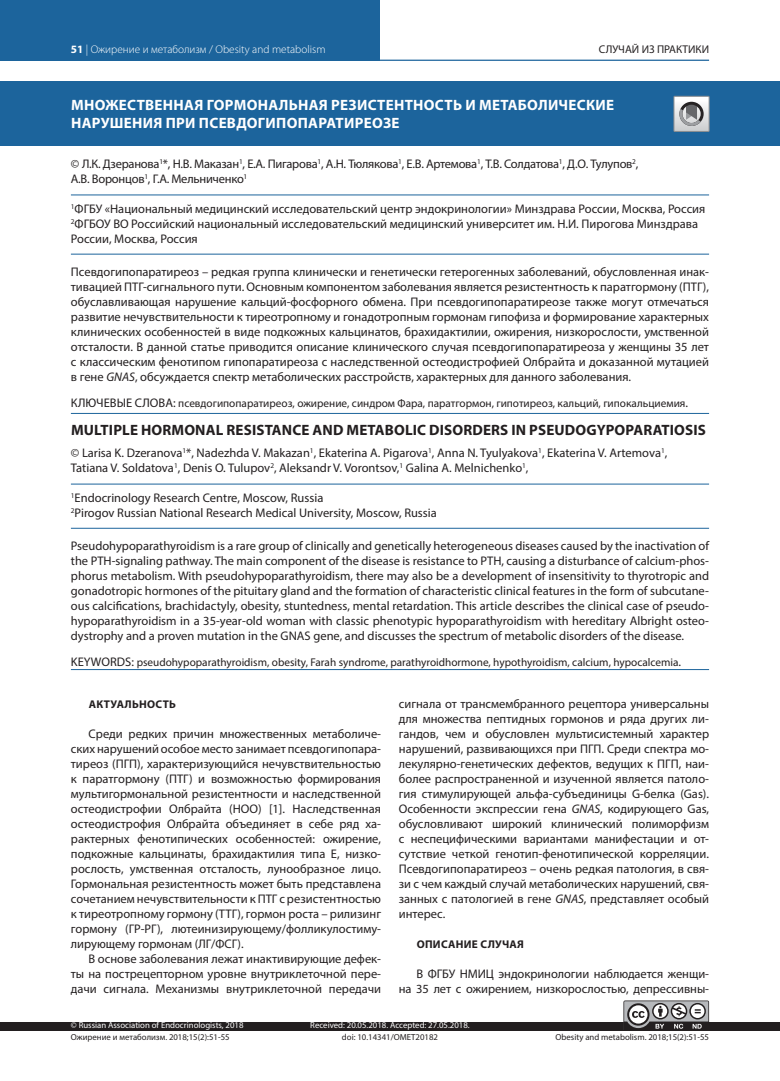
<style>
.page{position:relative;width:780px;height:1081px;background:#fff}
.page>*{position:absolute;margin:0;border:0;box-sizing:border-box;transform-origin:0 0}
.t1{font:700 15px/18px "Myriad Pro";letter-spacing:.02em;color:#fff}
.t2{font:700 15px "Myriad Pro";letter-spacing:.01em;color:#231f20}
.t3{font:12.5px/15px "Myriad Pro";color:#231f20;text-align:justify}
.t4{font:12.5px/15px "Myriad Pro";letter-spacing:-.02em;color:#231f20}
.t5{font:11.25px "Myriad Pro";color:#231f20}
.t6{font:300 11.25px "Myriad Pro";color:#fff}
.t7{font:700 11.25px "Myriad Pro";letter-spacing:.025em;color:#231f20}
.t8{font:8.75px "Myriad Pro";color:#231f20}
.t9{font:8.75px "Myriad Pro";color:#fff}
.s1{font-weight:700}
.s2{font-style:italic}
.s3{font-size:12.5px}
</style>
<div class="page">
<hr style="left:0;top:60px;width:709px;height:1px;background:#1c649c">
<div style="left:0;top:0;width:379px;height:60px;background:#1c649c"></div>
<div style="left:0;top:81px;width:780px;height:65px;background:#1c649c"></div>
<svg style="left:674px;top:96px;width:35px;height:35px"></svg>
<div style="left:673px;top:96px;width:36px;height:36px;border:1px solid #8c8e91"></div>
<svg style="left:677px;top:102px;width:26px;height:25px"></svg>
<hr style="left:71px;top:194px;width:638px;height:1px;background:#1c649c">
<hr style="left:71px;top:254px;width:638px;height:1px;background:#1c649c">
<hr style="left:71px;top:413px;width:638px;height:1px;background:#1c649c">
<hr style="left:71px;top:484px;width:638px;height:1px;background:#1c649c">
<hr style="left:71px;top:528px;width:638px;height:1px;background:#1c649c">
<hr style="left:71px;top:669px;width:638px;height:1px;background:#1c649c">
<div style="left:0;top:1021px;width:780px;height:9px;background:#231f20"></div>
<svg style="left:623px;top:1000px;width:86px;height:29px"></svg>
<p class="t6" style="left:71px;top:45px;width:256px"><span class="s1">51</span> | Ожирение и метаболизм / Obesity and metabolism</p>
<p class="t5" style="left:598px;top:45px;width:112px">СЛУЧАЙ ИЗ ПРАКТИКИ</p>
<p class="t1" style="left:71px;top:98px;width:544px">МНОЖЕСТВЕННАЯ ГОРМОНАЛЬНАЯ РЕЗИСТЕНТНОСТЬ И МЕТАБОЛИЧЕСКИЕ<br>НАРУШЕНИЯ ПРИ ПСЕВДОГИПОПАРАТИРЕОЗЕ</p>
<p class="t4" style="left:71px;top:158px;width:569px">© Л.К. Дзеранова<sup>1</sup>*, Н.В. Маказан<sup>1</sup>, Е.А. Пигарова<sup>1</sup>, А.Н. Тюлякова<sup>1</sup>, Е.В. Артемова<sup>1</sup>, Т.В. Солдатова<sup>1</sup>, Д.О. Тулупов<sup>2</sup>,<br>А.В. Воронцов<sup>1</sup>, Г.А. Мельниченко<sup>1</sup></p>
<p class="t3" style="left:71px;top:203px;width:636px;text-align:left"><sup>1</sup>ФГБУ «Национальный медицинский исследовательский центр эндокринологии» Минздрава России, Москва, Россия<br><sup>2</sup>ФГБОУ ВО Российский национальный исследовательский медицинский университет им. Н.И. Пирогова Минздрава<br>России, Москва, Россия</p>
<p class="t3" style="left:71px;top:265px;width:639px">Псевдогипопаратиреоз – редкая группа клинически и генетически гетерогенных заболеваний, обусловленная инак&shy;тивацией ПТГ-сигнального пути. Основным компонентом заболевания является резистентность к паратгормону (ПТГ), обуславливающая нарушение кальций-фосфорного обмена. При псевдогипопаратиреозе также могут отмечаться развитие нечувствительности к тиреотропному и гонадотропным гормонам гипофиза и формирование характерных клинических особенностей в виде подкожных кальцинатов, брахидактилии, ожирения, низкорослости, умственной отсталости. В данной статье приводится описание клинического случая псевдогипопаратиреоза у женщины 35 лет с классическим фенотипом гипопаратиреоза с наследственной остеодистрофией Олбрайта и доказанной мутацией в гене <span class="s2">GNAS</span>, обсуждается спектр метаболических расстройств, характерных для данного заболевания.</p>
<p class="t5" style="left:71px;top:398px;width:618px"><span class="s3">КЛЮЧЕВЫЕ СЛОВА:</span> псевдогипопаратиреоз, ожирение, синдром Фара, паратгормон, гипотиреоз, кальций, гипокальциемия<span class="s3">.</span></p>
<p class="t2" style="left:71px;top:424px;width:636px">MULTIPLE HORMONAL RESISTANCE AND METABOLIC DISORDERS IN PSEUDOGYPOPARATIOSIS</p>
<p class="t3" style="left:71px;top:447px;width:598px">© Larisa K. Dzeranova<sup>1</sup>*, Nadezhda V. Makazan<sup>1</sup>, Ekaterina A. Pigarova<sup>1</sup>, Anna N. Tyulyakova<sup>1</sup>, Ekaterina V. Artemova<sup>1</sup>,<br>Tatiana V. Soldatova<sup>1</sup>, Denis O. Tulupov<sup>2</sup>, Aleksandr V. Vorontsov,<sup>1</sup> Galina A. Melnichenko<sup>1</sup>,</p>
<p class="t3" style="left:71px;top:492px;width:367px"><sup>1</sup>Endocrinology Research Centre, Moscow, Russia<br><sup>2</sup>Pirogov Russian National Research Medical University, Moscow, Russia</p>
<p class="t3" style="left:71px;top:539px;width:639px">Pseudohypoparathyroidism is a rare group of clinically and genetically heterogeneous diseases caused by the inactivation of the PTH-signaling pathway. The main component of the disease is resistance to PTH, causing a disturbance of calcium-phos&shy;phorus metabolism. With pseudohypoparathyroidism, there may also be a development of insensitivity to thyrotropic and gonadotropic hormones of the pituitary gland and the formation of characteristic clinical features in the form of subcutane&shy;ous calcifications, brachidactyly, obesity, stuntedness, mental retardation. This article describes the clinical case of pseudo&shy;hypoparathyroidism in a 35-year-old woman with classic phenotypic hypoparathyroidism with hereditary Albright osteo&shy;dystrophy and a proven mutation in the GNAS gene, and discusses the spectrum of metabolic disorders of the disease.</p>
<p class="t5" style="left:71px;top:657px;width:611px"><span class="s3">KEYWORDS:</span> pseudohypoparathyroidism, obesity, Farah syndrome, parathyroidhormone, hypothyroidism, calcium, hypocalcemia<span class="s3">.</span></p>
<p class="t7" style="left:89px;top:700px;width:89px">АКТУАЛЬНОСТЬ</p>
<p class="t3" style="left:71px;top:727px;width:312px;text-indent:18px">Среди редких причин множественных метаболиче&shy;ских нарушений особое место занимает псевдогипопара&shy;тиреоз (ПГП), характеризующийся нечувствительностью к паратгормону (ПТГ) и возможностью формирования мультигормональной резистентности и наследственной остеодистрофии Олбрайта (НОО) [1]. Наследственная остеодистрофия Олбрайта объединяет в себе ряд ха&shy;рактерных фенотипических особенностей: ожирение, подкожные кальцинаты, брахидактилия типа Е, низко&shy;рослость, умственная отсталость, лунообразное лицо.<br>Гормональная резистентность может быть представлена сочетанием нечувствительности к ПТГ с резистентностью к тиреотропному гормону (ТТГ), гормон роста – рилизинг гормону (ГР-РГ), лютеинизирующему/фолликулостиму&shy;лирующему гормонам (ЛГ/ФСГ).</p>
<p class="t3" style="left:71px;top:952px;width:312px;text-indent:18px">В основе заболевания лежат инактивирующие дефек&shy;ты на пострецепторном уровне внутриклеточной пере&shy;дачи сигнала. Механизмы внутриклеточной передачи</p>
<p class="t3" style="left:399px;top:697px;width:312px">сигнала от трансмембранного рецептора универсальны для множества пептидных гормонов и ряда других ли&shy;гандов, чем и обусловлен мультисистемный характер нарушений, развивающихся при ПГП. Среди спектра мо&shy;лекулярно-генетических дефектов, ведущих к ПГП, наи&shy;более распространенной и изученной является патоло&shy;гия стимулирующей альфа-субъединицы G-белка (Gas).<br>Особенности экспрессии гена <span class="s2">GNAS</span>, кодирующего Gas, обусловливают широкий клинический полиморфизм с неспецифическими вариантами манифестации и от&shy;сутствие четкой генотип-фенотипической корреляции.<br>Псевдогипопаратиреоз – очень редкая патология, в свя&shy;зи с чем каждый случай метаболических нарушений, свя&shy;занных с патологией в гене <span class="s2">GNAS</span>, представляет особый интерес.</p>
<p class="t7" style="left:416px;top:940px;width:109px">ОПИСАНИЕ СЛУЧАЯ</p>
<p class="t3" style="left:399px;top:967px;width:312px;text-align:right">В ФГБУ НМИЦ эндокринологии наблюдается женщи-<br>на 35 лет с ожирением, низкорослостью, депрессивны-</p>
<p class="t9" style="left:71px;top:1022px;width:174px">© Russian Association of Endocrinologists, 2018</p>
<p class="t9" style="left:310px;top:1022px;width:161px">Received: 20.05.2018. Accepted: 27.05.2018.</p>
<p class="t8" style="left:71px;top:1033px;width:160px">Ожирение и метаболизм. 2018;15(2):51-55</p>
<p class="t8" style="left:342px;top:1033px;width:97px">doi: 10.14341/OMET20182</p>
<p class="t8" style="left:555px;top:1033px;width:155px">Obesity and metabolism. 2018;15(2):51-55</p>
</div>
